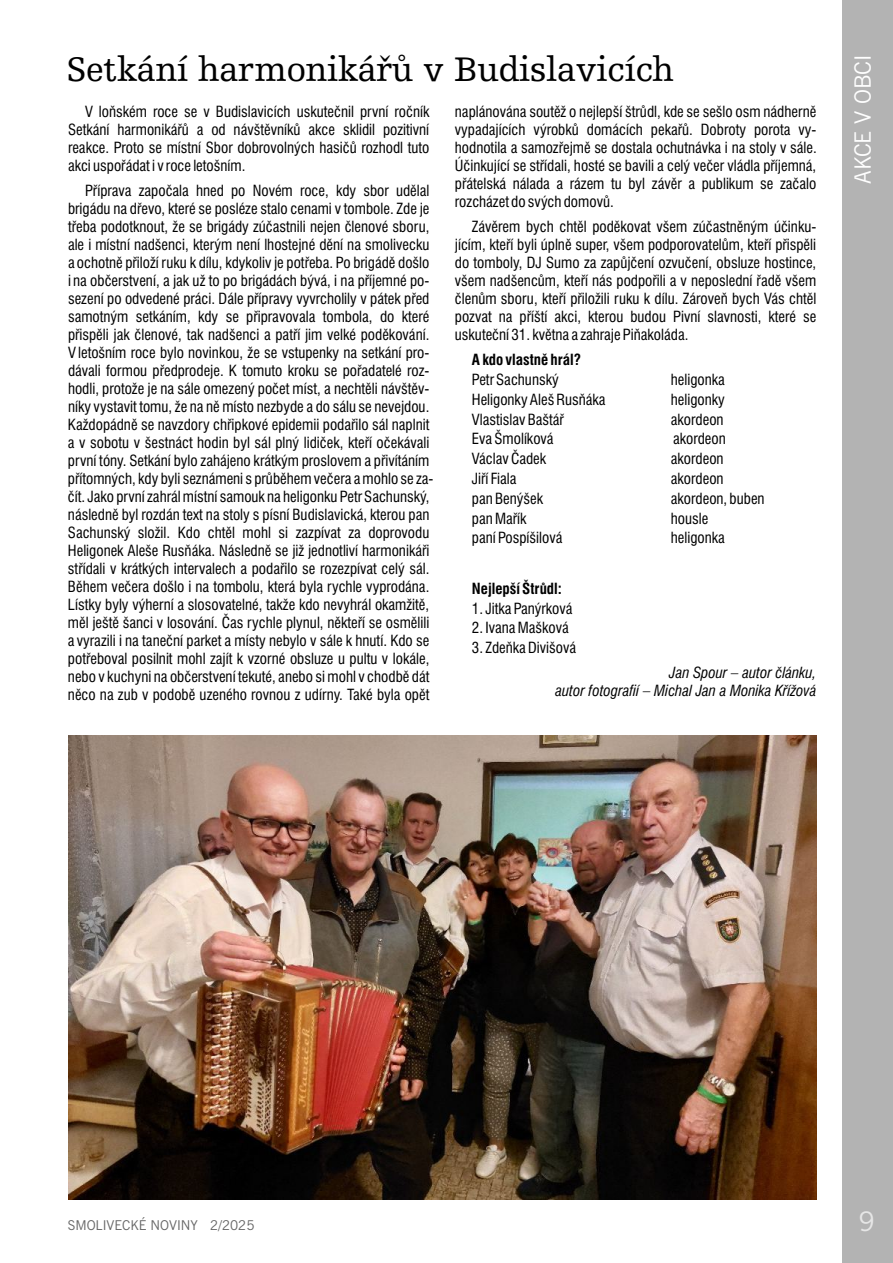
<style>
.page{position:relative;width:893px;height:1263px;background:#fff}
.page>*{position:absolute;margin:0;border:0;box-sizing:border-box;transform-origin:0 0}
.t1{font:36px "Humanist Slabserif 712 AT";letter-spacing:-.005em;color:#000}
.t2{font:27px "News Gothic AT";color:#e6e6e6}
.t3{font:22.5px "News Gothic AT";color:#fefefe}
.t4{font:condensed 15px/18px "Swiss 721 AT";color:#000;text-align:justify}
.t5{font:italic condensed 15px/18px "Swiss 721 AT";color:#000;text-align:right}
.t6{font:700 condensed 15px "Swiss 721 AT";color:#000}
.t7{font:13.5px "News Gothic AT";color:#666}
</style>
<div class="page">
<div style="left:842px;top:0;width:51px;height:1263px;background:#b3b3b3"></div>
<img style="left:68px;top:735px;width:748px;height:464px">
<h1 class="t1" style="left:67px;top:55px;width:609px">Setkání harmonikářů v Budislavicích</h1>
<p class="t4" style="left:68px;top:104px;width:363px;text-indent:17px">V loňském roce se v Budislavicích uskutečnil první ročník Setkání harmonikářů a od návštěvníků akce sklidil pozitivní reakce. Proto se místní Sbor dobrovolných hasičů rozhodl tuto akci uspořádat i v roce letošním.</p>
<p class="t4" style="left:68px;top:183px;width:367px;text-align:left;text-indent:17px">Příprava započala hned po Novém roce, kdy sbor udělal brigádu na dřevo, které se posléze stalo cenami v tombole. Zde je třeba podotknout, že se brigády zúčastnili nejen členové sboru, ale i místní nadšenci, kterým není lhostejné dění na smolivecku a ochotně přiloží ruku k dílu, kdykoliv je potřeba. Po brigádě došlo i na občerstvení, a jak už to po brigádách bývá, i na příjemné po&shy;sezení po odvedené práci. Dále přípravy vyvrcholily v pátek před samotným setkáním, kdy se připravovala tombola, do které přispěli jak členové, tak nadšenci a patří jim velké poděkování.<br>V letošním roce bylo novinkou, že se vstupenky na setkání pro&shy;dávali formou předprodeje. K tomuto kroku se pořadatelé roz&shy;hodli, protože je na sále omezený počet míst, a nechtěli návštěv&shy;níky vystavit tomu, že na ně místo nezbyde a do sálu se nevejdou.<br>Každopádně se navzdory chřipkové epidemii podařilo sál naplnit a v sobotu v šestnáct hodin byl sál plný lidiček, kteří očekávali první tóny. Setkání bylo zahájeno krátkým proslovem a přivítáním přítomných, kdy byli seznámeni s průběhem večera a mohlo se za&shy;čít. Jako první zahrál místní samouk na heligonku Petr Sachunský, následně byl rozdán text na stoly s písní Budislavická, kterou pan Sachunský složil. Kdo chtěl mohl si zazpívat za doprovodu Heligonek Aleše Rusňáka. Následně se již jednotliví harmonikáři střídali v krátkých intervalech a podařilo se rozezpívat celý sál.<br>Během večera došlo i na tombolu, která byla rychle vyprodána.<br>Lístky byly výherní a slosovatelné, takže kdo nevyhrál okamžitě, měl ještě šanci v losování. Čas rychle plynul, někteří se osmělili a vyrazili i na taneční parket a místy nebylo v sále k hnutí. Kdo se potřeboval posilnit mohl zajít k vzorné obsluze u pultu v lokále, nebo v kuchyni na občerstvení tekuté, anebo si mohl v chodbě dát něco na zub v podobě uzeného rovnou z udírny. Také byla opět</p>
<p class="t4" style="left:455px;top:104px;width:363px">naplánována soutěž o nejlepší štrůdl, kde se sešlo osm nádherně vypadajících výrobků domácích pekařů. Dobroty porota vy&shy;hodnotila a samozřejmě se dostala ochutnávka i na stoly v sále.<br>Účinkující se střídali, hosté se bavili a celý večer vládla příjemná, přátelská nálada a rázem tu byl závěr a publikum se začalo rozcházet do svých domovů.</p>
<p class="t4" style="left:455px;top:219px;width:363px;text-indent:17px">Závěrem bych chtěl poděkovat všem zúčastněným účinku&shy;jícím, kteří byli úplně super, všem podporovatelům, kteří přispěli do tomboly, DJ Sumo za zapůjčení ozvučení, obsluze hostince, všem nadšencům, kteří nás podpořili a v neposlední řadě všem členům sboru, kteří přiložili ruku k dílu. Zároveň bych Vás chtěl pozvat na příští akci, kterou budou Pivní slavnosti, které se uskuteční 31. května a zahraje Piňakoláda.</p>
<p class="t6" style="left:472px;top:354px;width:111px">A kdo vlastně hrál?</p>
<p class="t4" style="left:472px;top:372px;width:88px">Petr Sachunský</p>
<p class="t4" style="left:671px;top:372px;width:56px">heligonka</p>
<p class="t4" style="left:472px;top:392px;width:135px">Heligonky Aleš Rusňáka</p>
<p class="t4" style="left:671px;top:392px;width:56px">heligonky</p>
<p class="t4" style="left:472px;top:411px;width:93px">Vlastislav Baštář</p>
<p class="t4" style="left:671px;top:411px;width:54px">akordeon</p>
<p class="t4" style="left:472px;top:431px;width:83px">Eva Šmolíková</p>
<p class="t4" style="left:673px;top:431px;width:54px">akordeon</p>
<p class="t4" style="left:472px;top:451px;width:76px">Václav Čadek</p>
<p class="t4" style="left:671px;top:451px;width:54px">akordeon</p>
<p class="t4" style="left:472px;top:471px;width:46px">Jiří Fiala</p>
<p class="t4" style="left:671px;top:471px;width:54px">akordeon</p>
<p class="t4" style="left:472px;top:490px;width:73px">pan Benýšek</p>
<p class="t4" style="left:671px;top:490px;width:95px">akordeon, buben</p>
<p class="t4" style="left:472px;top:510px;width:56px">pan Mařík</p>
<p class="t4" style="left:671px;top:510px;width:39px">housle</p>
<p class="t4" style="left:472px;top:530px;width:92px">paní Pospíšilová</p>
<p class="t4" style="left:671px;top:530px;width:56px">heligonka</p>
<p class="t6" style="left:472px;top:582px;width:92px">Nejlepší Štrůdl:</p>
<p class="t4" style="left:472px;top:600px;width:102px">1. Jitka Panýrková</p>
<p class="t4" style="left:472px;top:620px;width:98px">2. Ivana Mašková</p>
<p class="t4" style="left:472px;top:640px;width:106px">3. Zdeňka Divišová</p>
<p class="t5" style="left:555px;top:665px;width:262px">Jan Spour – autor článku,<br>autor fotografií – Michal Jan a Monika Křížová</p>
<h3 class="t3" style="left:855px;top:184px;width:131px;rotate:-90deg">AKCE V OBCI</h3>
<p class="t7" style="left:68px;top:1220px;width:188px">SMOLIVECKÉ NOVINY 2/2025</p>
<h2 class="t2" style="left:858px;top:1211px;width:18px">9</h2>
</div>
